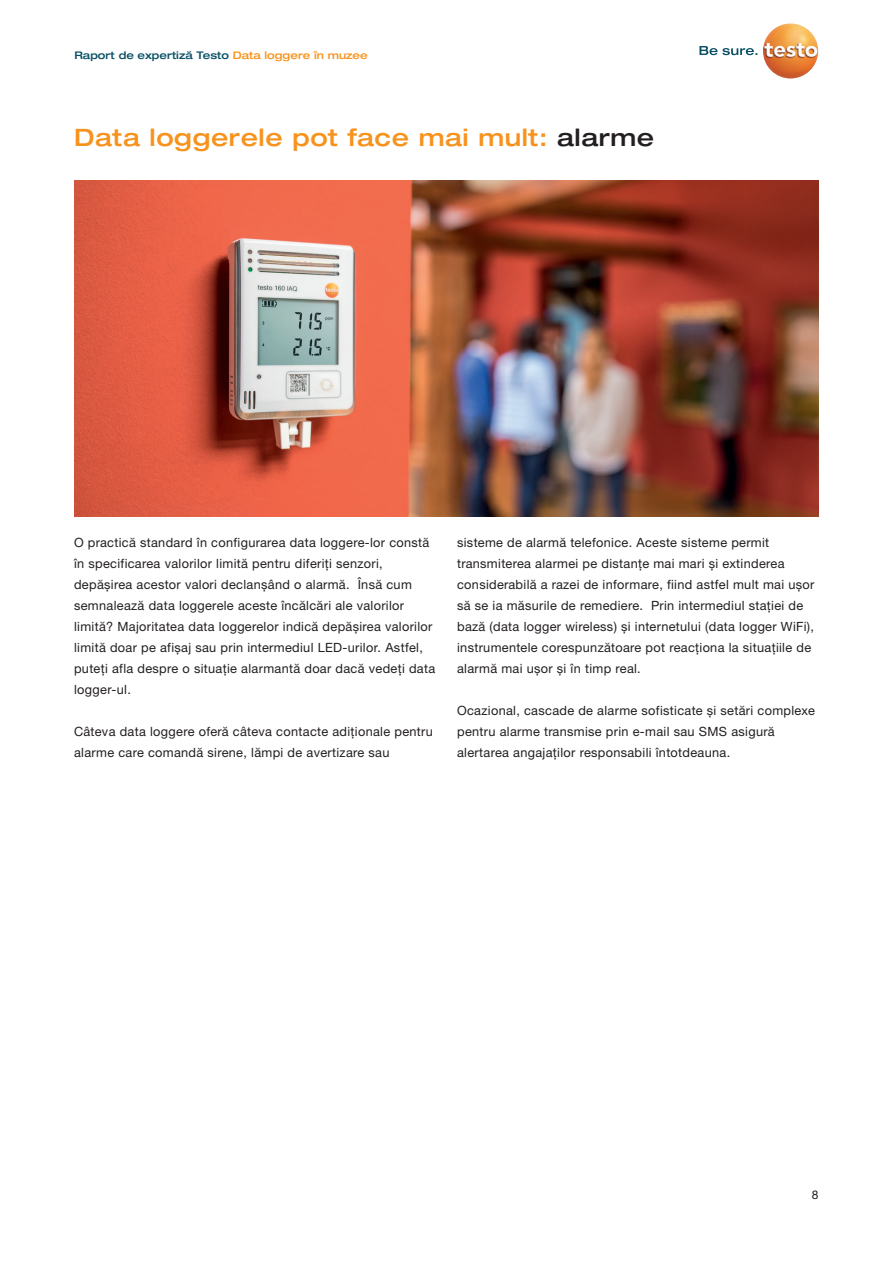
<style>
.page{position:relative;width:893px;height:1263px;background:#fff}
.page>*{position:absolute;margin:0;border:0;box-sizing:border-box;transform-origin:0 0}
.Headline{font:500 expanded 24px "Helvetica Neue LTW1 G";letter-spacing:.025em;color:#f7931d}
.Copy{font:12.75px/21px "Helvetica Neue LTW1 G";letter-spacing:.025em;color:#231f20}
.t1{font:12px "Helvetica Neue LTW1 G";color:#231f20}
.t2{font:500 expanded 10.5px "Helvetica Neue LTW1 G";color:#074f64}
.s1{color:#f7931d}
.s2{color:#231f20}
</style>
<div class="page">
<img style="left:74px;top:180px;width:744px;height:336px">
<svg style="left:248px;top:268px;width:5px;height:4px"></svg>
<svg style="left:699px;top:46px;width:58px;height:9px"></svg>
<img style="left:763px;top:23px;width:55px;height:56px;border-radius:28px">
<p class="t2" style="left:74px;top:48px;width:295px">Raport de expertiză Testo <span class="s1">Data loggere în muzee</span></p>
<p class="Headline" style="left:74px;top:122px;width:582px">Data loggerele pot face mai mult: <span class="s2">alarme</span></p>
<p class="Copy" style="left:74px;top:532px;width:363px">O practică standard în configurarea data loggere-lor constă în specificarea valorilor limită pentru diferiți senzori, depășirea acestor valori declanșând o alarmă. Însă cum semnalează data loggerele aceste încălcări ale valorilor limită? Majoritatea data loggerelor indică depășirea valorilor limită doar pe afișaj sau prin intermediul LED-urilor. Astfel, puteți afla despre o situație alarmantă doar dacă vedeți data logger-ul.</p>
<p class="Copy" style="left:74px;top:721px;width:360px">Câteva data loggere oferă câteva contacte adiționale pentru alarme care comandă sirene, lămpi de avertizare sau</p>
<p class="Copy" style="left:457px;top:532px;width:359px">sisteme de alarmă telefonice. Aceste sisteme permit transmiterea alarmei pe distanțe mai mari și extinderea considerabilă a razei de informare, fiind astfel mult mai ușor să se ia măsurile de remediere. Prin intermediul stației de bază (data logger wireless) și internetului (data logger WiFi), instrumentele corespunzătoare pot reacționa la situațiile de alarmă mai ușor și în timp real.</p>
<p class="Copy" style="left:457px;top:700px;width:359px">Ocazional, cascade de alarme sofisticate și setări complexe pentru alarme transmise prin e-mail sau SMS asigură alertarea angajaților responsabili întotdeauna.</p>
<p class="t1" style="left:812px;top:1187px;width:8px">8</p>
</div>
